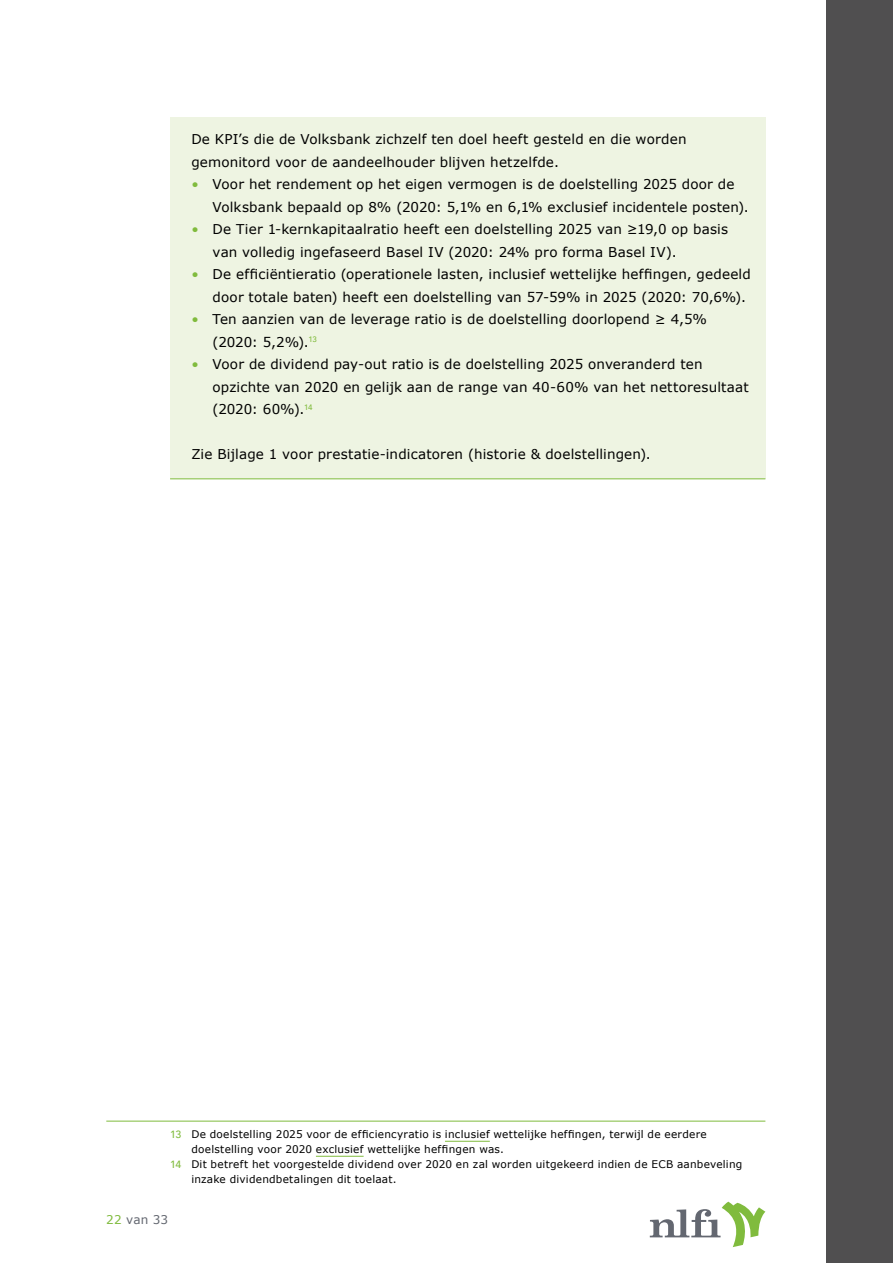
<style>
.page{position:relative;width:893px;height:1263px;background:#fff}
.page>*{position:absolute;margin:0;border:0;box-sizing:border-box;transform-origin:0 0}
.t1{font:13.5px/22.5px "Verdana";letter-spacing:.01em;color:#000}
.t2{font:12px "Verdana";letter-spacing:.015em;color:#636770}
.t3{font:10.5px "Verdana";letter-spacing:.02em;color:#000}
.s1{color:#80bb3d}
.s2{font-family:"Avenir";font-weight:500;color:#80bb3d}
</style>
<div class="page">
<div style="left:826px;top:0;width:67px;height:1263px;background:#504f50"></div>
<svg style="left:650px;top:1201px;width:115px;height:46px"></svg>
<div style="left:170px;top:117px;width:595px;height:69px;background:#eef4e2"></div>
<div style="left:170px;top:162px;width:595px;height:69px;background:#eef4e2"></div>
<div style="left:170px;top:207px;width:595px;height:69px;background:#eef4e2"></div>
<div style="left:170px;top:252px;width:595px;height:69px;background:#eef4e2"></div>
<div style="left:170px;top:297px;width:595px;height:69px;background:#eef4e2"></div>
<div style="left:170px;top:342px;width:595px;height:92px;background:#eef4e2"></div>
<div style="left:170px;top:432px;width:595px;height:47px;background:#eef4e2"></div>
<hr style="left:170px;top:478px;width:595px;height:1px;background:#80bb3d">
<hr style="left:106px;top:1121px;width:659px;height:1px;background:#80bb3d">
<hr style="left:445px;top:1141px;width:45px;height:1px;background:#80bb3d">
<hr style="left:316px;top:1156px;width:48px;height:1px;background:#80bb3d">
<p class="t1" style="left:191px;top:128px;width:497px">De KPI’s die de Volksbank zichzelf ten doel heeft gesteld en die worden gemonitord voor de aandeelhouder blijven hetzelfde.</p>
<p class="t1" style="left:213px;top:173px;width:538px;text-indent:-21px"><span class="s1">•</span> Voor het rendement op het eigen vermogen is de doelstelling 2025 door de<br>Volksbank bepaald op 8% (2020: 5,1% en 6,1% exclusief incidentele posten).</p>
<p class="t1" style="left:213px;top:218px;width:517px;text-indent:-21px"><span class="s1">•</span> De Tier 1-kernkapitaalratio heeft een doelstelling 2025 van ≥19,0 op basis van volledig ingefaseerd Basel IV (2020: 24% pro forma Basel IV).</p>
<p class="t1" style="left:213px;top:263px;width:540px;text-indent:-21px"><span class="s1">•</span> De efficiëntieratio (operationele lasten, inclusief wettelijke heffingen, gedeeld door totale baten) heeft een doelstelling van 57-59% in 2025 (2020: 70,6%).</p>
<p class="t1" style="left:213px;top:308px;width:496px;text-indent:-21px"><span class="s1">•</span> Ten aanzien van de leverage ratio is de doelstelling doorlopend ≥ 4,5% (2020: 5,2%).<sup>13</sup></p>
<p class="t1" style="left:213px;top:353px;width:538px;text-indent:-21px"><span class="s1">•</span> Voor de dividend pay-out ratio is de doelstelling 2025 onveranderd ten opzichte van 2020 en gelijk aan de range van 40-60% van het nettoresultaat (2020: 60%).<sup>14</sup></p>
<p class="t1" style="left:191px;top:443px;width:461px">Zie Bijlage 1 voor prestatie-indicatoren (historie &amp; doelstellingen).</p>
<p class="t3" style="left:170px;top:1128px;width:538px"><span class="s2">13</span> De doelstelling 2025 voor de efficiencyratio is inclusief wettelijke heffingen, terwijl de eerdere</p>
<p class="t3" style="left:191px;top:1143px;width:314px">doelstelling voor 2020 exclusief wettelijke heffingen was.</p>
<p class="t3" style="left:170px;top:1158px;width:574px"><span class="s2">14</span> Dit betreft het voorgestelde dividend over 2020 en zal worden uitgekeerd indien de ECB aanbeveling</p>
<p class="t3" style="left:191px;top:1173px;width:207px">inzake dividendbetalingen dit toelaat.</p>
<p class="t2" style="left:106px;top:1212px;width:63px"><span class="s1">22</span> van 33</p>
</div>
